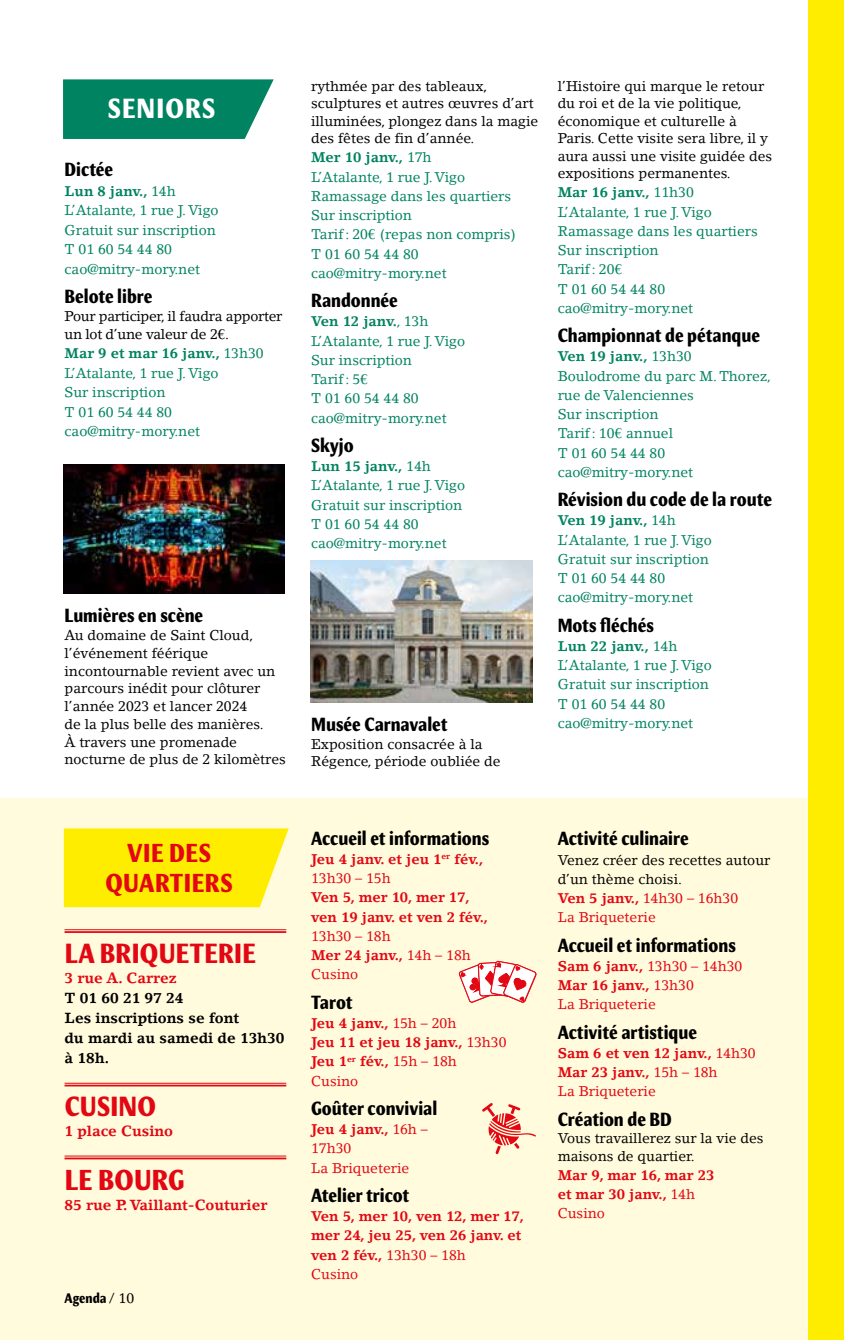
<style>
.page{position:relative;width:844px;height:1340px;background:#fff}
.page>*{position:absolute;margin:0;border:0;box-sizing:border-box;transform-origin:0 0}
.t1{font:700 condensed 29.05px "Meadow Pro";letter-spacing:.01em;color:#e30613}
.t2{font:700 condensed 28px "Meadow Pro";letter-spacing:.01em;color:#e30613}
.t3{font:700 condensed 28px "Meadow Pro";letter-spacing:.04em;color:#fff}
.t4{font:700 condensed 26.25px/29.8px "Meadow Pro";letter-spacing:.02em;color:#e30613;text-align:center}
.t5{font:700 condensed 19.25px "Meadow Pro";color:#000}
.t6{font:700 14.53px/19.9px "Lino Letter";color:#000}
.t7{font:700 14.53px "Lino Letter";color:#e30613}
.t8{font:14px/19.2px "Lino Letter";color:#008360}
.t9{font:14px/17.5px "Lino Letter";color:#000}
.t10{font:700 14px/19.2px "Lino Letter";color:#e30613}
.t11{font:14px/19.2px "Lino Letter";color:#e30613}
.t12{font:14px/17.7px "Lino Letter";letter-spacing:-.02em;color:#000}
.t13{font:700 condensed 14px "Meadow Pro";color:#000}
.s1{font-weight:700}
.s2{font-family:"Lino Letter";font-weight:400;font-stretch:normal}
.s3{font-weight:400}
.s4{font-weight:700;color:#e30613}
.s5{color:#e30613}
</style>
<div class="page">
<div style="left:0;top:798px;width:843px;height:541px;background:#fffbdc"></div>
<div style="left:808px;top:0;width:35px;height:1339px;background:#ffed00"></div>
<svg style="left:63px;top:79px;width:210px;height:60px;background:#118b6a"></svg>
<svg style="left:482px;top:1103px;width:54px;height:51px"></svg>
<img style="left:311px;top:561px;width:221px;height:141px">
<img style="left:63px;top:464px;width:222px;height:129px">
<hr style="left:64px;top:929px;width:222px;height:1px;background:#e30613">
<hr style="left:64px;top:931px;width:222px;height:2px;background:#e30613">
<hr style="left:64px;top:1082px;width:222px;height:1px;background:#e30613">
<hr style="left:64px;top:1084px;width:222px;height:2px;background:#e30613">
<hr style="left:64px;top:1155px;width:222px;height:1px;background:#e30613">
<hr style="left:64px;top:1157px;width:222px;height:2px;background:#e30613">
<div style="left:64px;top:828px;width:224px;height:79px;background:#ffed00"></div>
<svg style="left:458px;top:960px;width:78px;height:43px"></svg>
<h2 class="t3" style="left:108px;top:92px;width:109px">SENIORS</h2>
<h3 class="t5" style="left:64px;top:158px;width:50px">Dictée</h3>
<p class="t8" style="left:64px;top:181px;width:155px"><span class="s1">Lun 8 janv.,</span> 14h<br>L’Atalante, 1 rue J. Vigo<br>Gratuit sur inscription<br>T 01 60 54 44 80 cao@mitry-mory.net</p>
<h3 class="t5" style="left:64px;top:285px;width:89px">Belote libre</h3>
<p class="t12" style="left:64px;top:307px;width:219px">Pour participer, il faudra apporter un lot d’une valeur de 2€.</p>
<p class="t8" style="left:64px;top:344px;width:201px"><span class="s1">Mar 9 et mar 16 janv.,</span> 13h30<br>L’Atalante, 1 rue J. Vigo<br>Sur inscription<br>T 01 60 54 44 80 cao@mitry-mory.net</p>
<h3 class="t5" style="left:64px;top:604px;width:140px">Lumières en scène</h3>
<p class="t9" style="left:64px;top:626px;width:223px">Au domaine de Saint Cloud, l’événement féérique incontournable revient avec un parcours inédit pour clôturer l’année 2023 et lancer 2024<br>de la plus belle des manières.<br>À travers une promenade nocturne de plus de 2 kilomètres</p>
<h3 class="t4" style="left:105px;top:838px;width:129px">VIE DES<br>QUARTIERS</h3>
<h2 class="t2" style="left:65px;top:936px;width:192px">LA BRIQUETERIE</h2>
<p class="t7" style="left:64px;top:968px;width:113px">3 rue A. Carrez</p>
<p class="t6" style="left:64px;top:987px;width:221px">T 01 60 21 97 24<br>Les inscriptions se font<br>du mardi au samedi de 13h30 à 18h.</p>
<h2 class="t2" style="left:65px;top:1089px;width:93px">CUSINO</h2>
<p class="t7" style="left:64px;top:1122px;width:110px">1 place Cusino</p>
<h1 class="t1" style="left:65px;top:1163px;width:121px">LE BOURG</h1>
<p class="t7" style="left:64px;top:1196px;width:204px">85 rue P. Vaillant-Couturier</p>
<p class="t13" style="left:64px;top:1290px;width:71px">Agenda <span class="s2">/ 10</span></p>
<p class="t9" style="left:311px;top:77px;width:228px">rythmée par des tableaux, sculptures et autres œuvres d’art illuminées, plongez dans la magie des fêtes de fin d’année.</p>
<p class="t8" style="left:311px;top:148px;width:206px"><span class="s1">Mer 10 janv.,</span> 17h<br>L’Atalante, 1 rue J. Vigo<br>Ramassage dans les quartiers<br>Sur inscription<br>Tarif: 20€ (repas non compris)<br>T 01 60 54 44 80 cao@mitry-mory.net</p>
<h3 class="t5" style="left:311px;top:289px;width:88px">Randonnée</h3>
<p class="t8" style="left:311px;top:312px;width:155px"><span class="s1">Ven 12 janv.</span>, 13h<br>L’Atalante, 1 rue J.Vigo<br>Sur inscription<br>Tarif: 5€<br>T 01 60 54 44 80 cao@mitry-mory.net</p>
<h3 class="t5" style="left:311px;top:433px;width:44px">Skyjo</h3>
<p class="t8" style="left:311px;top:456px;width:155px"><span class="s1">Lun 15 janv.,</span> 14h<br>L’Atalante, 1 rue J.Vigo<br>Gratuit sur inscription<br>T 01 60 54 44 80 cao@mitry-mory.net</p>
<h3 class="t5" style="left:311px;top:713px;width:138px">Musée Carnavalet</h3>
<p class="t9" style="left:311px;top:735px;width:191px">Exposition consacrée à la<br>Régence, période oubliée de</p>
<p class="t9" style="left:557px;top:77px;width:216px">l’Histoire qui marque le retour du roi et de la vie politique, économique et culturelle à<br>Paris. Cette visite sera libre, il y aura aussi une visite guidée des expositions permanentes.</p>
<p class="t8" style="left:557px;top:183px;width:201px"><span class="s1">Mar 16 janv.,</span> 11h30<br>L’Atalante, 1 rue J. Vigo<br>Ramassage dans les quartiers<br>Sur inscription<br>Tarif: 20€<br>T 01 60 54 44 80 cao@mitry-mory.net</p>
<h3 class="t5" style="left:557px;top:324px;width:204px">Championnat de pétanque</h3>
<p class="t8" style="left:557px;top:347px;width:215px"><span class="s1">Ven 19 janv.,</span> 13h30<br>Boulodrome du parc M. Thorez, rue de Valenciennes<br>Sur inscription<br>Tarif: 10€ annuel<br>T 01 60 54 44 80 cao@mitry-mory.net</p>
<h3 class="t5" style="left:557px;top:488px;width:216px">Révision du code de la route</h3>
<p class="t8" style="left:557px;top:510px;width:155px"><span class="s1">Ven 19 janv.,</span> 14h<br>L’Atalante, 1 rue J.Vigo<br>Gratuit sur inscription<br>T 01 60 54 44 80 cao@mitry-mory.net</p>
<h3 class="t5" style="left:557px;top:613px;width:98px">Mots fléchés</h3>
<p class="t8" style="left:557px;top:636px;width:155px"><span class="s1">Lun 22 janv.,</span> 14h<br>L’Atalante, 1 rue J.Vigo<br>Gratuit sur inscription<br>T 01 60 54 44 80 cao@mitry-mory.net</p>
<h3 class="t5" style="left:311px;top:826px;width:180px">Accueil et informations</h3>
<p class="t10" style="left:311px;top:849px;width:173px">Jeu 4 janv. et jeu 1<sup>er</sup> fév.,<br><span class="s3">13h30 – 15h</span></p>
<p class="t10" style="left:311px;top:887px;width:178px">Ven 5, mer 10, mer 17, ven 19 janv. et ven 2 fév.,</p>
<p class="t11" style="left:311px;top:926px;width:161px">13h30 – 18h<br><span class="s1">Mer 24 janv.,</span> 14h – 18h<br>Cusino</p>
<h3 class="t5" style="left:311px;top:990px;width:43px">Tarot</h3>
<p class="t10" style="left:311px;top:1013px;width:197px">Jeu 4 janv., <span class="s3">15h – 20h<br></span>Jeu 11 et jeu 18 janv., <span class="s3">13h30<br></span>Jeu 1<sup>er</sup> fév., <span class="s3">15h – 18h<br>Cusino</span></p>
<h3 class="t5" style="left:311px;top:1096px;width:128px">Goûter convivial</h3>
<p class="t11" style="left:311px;top:1119px;width:118px"><span class="s1">Jeu 4 janv.,</span> 16h –<br>17h30<br>La Briqueterie</p>
<h3 class="t5" style="left:311px;top:1183px;width:100px">Atelier tricot</h3>
<p class="t10" style="left:311px;top:1206px;width:214px">Ven 5, mer 10, ven 12, mer 17, mer 24, jeu 25, ven 26 janv. et ven 2 fév., <span class="s3">13h30 – 18h<br>Cusino</span></p>
<h3 class="t5" style="left:557px;top:826px;width:132px">Activité culinaire</h3>
<p class="t9" style="left:557px;top:850px;width:214px;line-height:19.2px">Venez créer des recettes autour d’un thème choisi.<br><span class="s4">Ven 5 janv.,</span> <span class="s5">14h30 – 16h30<br>La Briqueterie</span></p>
<h3 class="t5" style="left:557px;top:933px;width:180px">Accueil et informations</h3>
<p class="t11" style="left:557px;top:956px;width:186px"><span class="s1">Sam 6 janv.,</span> 13h30 – 14h30<br><span class="s1">Mar 16 janv.,</span> 13h30<br>La Briqueterie</p>
<h3 class="t5" style="left:557px;top:1020px;width:141px">Activité artistique</h3>
<p class="t10" style="left:557px;top:1043px;width:199px">Sam 6 et ven 12 janv., <span class="s3">14h30<br></span>Mar 23 janv., <span class="s3">15h – 18h<br>La Briqueterie</span></p>
<h3 class="t5" style="left:557px;top:1107px;width:116px">Création de BD</h3>
<p class="t9" style="left:557px;top:1129px;width:207px">Vous travaillerez sur la vie des maisons de quartier.</p>
<p class="t10" style="left:557px;top:1165px;width:158px">Mar 9, mar 16, mar 23 et mar 30 janv., <span class="s3">14h<br>Cusino</span></p>
</div>
